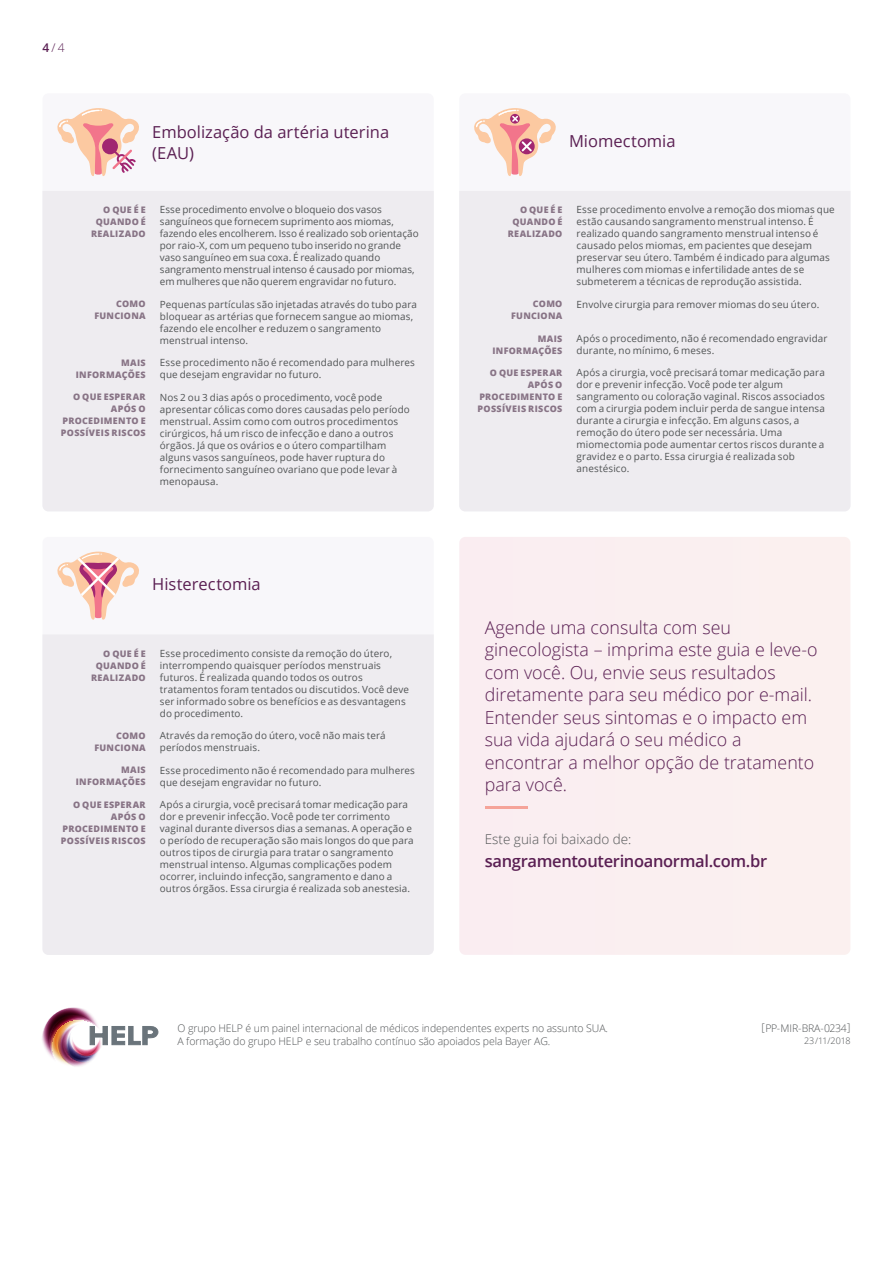
<style>
.page{position:relative;width:893px;height:1263px;background:#fff}
.page>*{position:absolute;margin:0;border:0;box-sizing:border-box;transform-origin:0 0}
.t1{font:300 17.85px/22.5px "Open Sans";color:#5a1f53}
.t2{font:16.5px/21px "Open Sans";color:#5b2053}
.t3{font:600 16.5px "Open Sans";letter-spacing:-.02em;color:#5a1f53}
.t4{font:300 13.5px "Open Sans";color:#515455}
.t5{font:300 12px "Open Sans";color:#5a1f53}
.t6{font:300 10.5px/13.5px "Open Sans";letter-spacing:-.01em;color:#515455}
.t7{font:9.9px/12px "Open Sans";letter-spacing:.01em;color:#515455}
.t8{font:800 9px/12px "Open Sans";letter-spacing:.03em;color:#887486;text-align:right}
.t9{font:300 9px "Open Sans";letter-spacing:-.015em;color:#515455}
.s1{font-weight:600}
</style>
<div class="page">
<div style="left:43px;top:93px;width:391px;height:418px;background:#f8f7fa;border-radius:6px"></div>
<div style="left:43px;top:191px;width:390px;height:320px;background:#eeecf0"></div>
<svg style="left:57px;top:108px;width:82px;height:68px"></svg>
<div style="left:102px;top:138px;width:16px;height:16px;background:#a12671;border-radius:50%"></div>
<div style="left:459px;top:93px;width:391px;height:418px;background:#f8f7fa;border-radius:6px"></div>
<div style="left:460px;top:191px;width:390px;height:320px;background:#eeecf0"></div>
<svg style="left:474px;top:108px;width:82px;height:68px"></svg>
<div style="left:43px;top:537px;width:391px;height:418px;background:#f8f7fa;border-radius:6px"></div>
<div style="left:43px;top:635px;width:390px;height:320px;background:#eeecf0"></div>
<svg style="left:57px;top:552px;width:82px;height:68px"></svg>
<div style="left:459px;top:537px;width:391px;height:418px;background:#faeff0;border-radius:6px"></div>
<hr style="left:485px;top:806px;width:42px;height:2px;background:#f5a399">
<img style="left:42px;top:1007px;width:117px;height:60px">
<p class="t5" style="left:43px;top:40px;width:24px"><span class="s1">4</span>/4</p>
<h2 class="t2" style="left:152px;top:121px;width:238px">Embolização da artéria uterina (EAU)</h2>
<p class="t8" style="left:91px;top:204px;width:56px">O QUE É E<br>QUANDO É<br>REALIZADO</p>
<p class="t8" style="left:94px;top:298px;width:53px">COMO<br>FUNCIONA</p>
<p class="t8" style="left:76px;top:356px;width:71px">MAIS<br>INFORMAÇÕES</p>
<p class="t7" style="left:160px;top:203px;width:260px">Esse procedimento envolve o bloqueio dos vasos sanguíneos que fornecem suprimento aos miomas, fazendo eles encolherem. Isso é realizado sob orientação por raio-X, com um pequeno tubo inserido no grande vaso sanguíneo em sua coxa. É realizado quando sangramento menstrual intenso é causado por miomas, em mulheres que não querem engravidar no futuro.</p>
<p class="t7" style="left:160px;top:298px;width:259px">Pequenas partículas são injetadas através do tubo para bloquear as artérias que fornecem sangue ao miomas, fazendo ele encolher e reduzem o sangramento menstrual intenso.</p>
<p class="t7" style="left:160px;top:356px;width:257px">Esse procedimento não é recomendado para mulheres que desejam engravidar no futuro.</p>
<p class="t8" style="left:61px;top:390px;width:86px">O QUE ESPERAR<br>APÓS O<br>PROCEDIMENTO E<br>POSSÍVEIS RISCOS</p>
<p class="t7" style="left:160px;top:391px;width:252px">Nos 2 ou 3 dias após o procedimento, você pode apresentar cólicas como dores causadas pelo período menstrual. Assim como com outros procedimentos cirúrgicos, há um risco de infecção e dano a outros órgãos. Já que os ovários e o útero compartilham alguns vasos sanguíneos, pode haver ruptura do fornecimento sanguíneo ovariano que pode levar à menopausa.</p>
<h2 class="t2" style="left:152px;top:573px;width:110px">Histerectomia</h2>
<p class="t8" style="left:91px;top:647px;width:56px">O QUE É E<br>QUANDO É<br>REALIZADO</p>
<p class="t8" style="left:94px;top:729px;width:53px">COMO<br>FUNCIONA</p>
<p class="t7" style="left:160px;top:647px;width:251px">Esse procedimento consiste da remoção do útero, interrompendo quaisquer períodos menstruais futuros. É realizada quando todos os outros tratamentos foram tentados ou discutidos. Você deve ser informado sobre os benefícios e as desvantagens do procedimento.</p>
<p class="t7" style="left:160px;top:729px;width:227px">Através da remoção do útero, você não mais terá períodos menstruais.</p>
<p class="t8" style="left:76px;top:764px;width:71px">MAIS<br>INFORMAÇÕES</p>
<p class="t7" style="left:160px;top:764px;width:257px">Esse procedimento não é recomendado para mulheres que desejam engravidar no futuro.</p>
<p class="t8" style="left:61px;top:798px;width:86px">O QUE ESPERAR<br>APÓS O<br>PROCEDIMENTO E<br>POSSÍVEIS RISCOS</p>
<p class="t7" style="left:160px;top:798px;width:255px">Após a cirurgia, você precisará tomar medicação para dor e prevenir infecção. Você pode ter corrimento vaginal durante diversos dias a semanas. A operação e o período de recuperação são mais longos do que para outros tipos de cirurgia para tratar o sangramento menstrual intenso. Algumas complicações podem ocorrer, incluindo infecção, sangramento e dano a outros órgãos. Essa cirurgia é realizada sob anestesia.</p>
<h2 class="t2" style="left:569px;top:130px;width:108px">Miomectomia</h2>
<p class="t8" style="left:508px;top:204px;width:56px">O QUE É E<br>QUANDO É<br>REALIZADO</p>
<p class="t8" style="left:511px;top:298px;width:53px">COMO<br>FUNCIONA</p>
<p class="t7" style="left:577px;top:203px;width:260px">Esse procedimento envolve a remoção dos miomas que estão causando sangramento menstrual intenso. É realizado quando sangramento menstrual intenso é causado pelos miomas, em pacientes que desejam preservar seu útero. Também é indicado para algumas mulheres com miomas e infertilidade antes de se submeterem a técnicas de reprodução assistida.</p>
<p class="t7" style="left:577px;top:298px;width:244px">Envolve cirurgia para remover miomas do seu útero.</p>
<p class="t8" style="left:492px;top:332px;width:71px">MAIS<br>INFORMAÇÕES</p>
<p class="t7" style="left:577px;top:332px;width:253px">Após o procedimento, não é recomendado engravidar durante, no mínimo, 6 meses.</p>
<p class="t8" style="left:478px;top:366px;width:86px">O QUE ESPERAR<br>APÓS O<br>PROCEDIMENTO E<br>POSSÍVEIS RISCOS</p>
<p class="t7" style="left:577px;top:367px;width:250px">Após a cirurgia, você precisará tomar medicação para dor e prevenir infecção. Você pode ter algum sangramento ou coloração vaginal. Riscos associados com a cirurgia podem incluir perda de sangue intensa durante a cirurgia e infecção. Em alguns casos, a remoção do útero pode ser necessária. Uma miomectomia pode aumentar certos riscos durante a gravidez e o parto. Essa cirurgia é realizada sob anestésico.</p>
<p class="t1" style="left:485px;top:616px;width:334px">Agende uma consulta com seu ginecologista – imprima este guia e leve-o com você. Ou, envie seus resultados diretamente para seu médico por e-mail.<br>Entender seus sintomas e o impacto em sua vida ajudará o seu médico a encontrar a melhor opção de tratamento para você.</p>
<h3 class="t4" style="left:485px;top:829px;width:148px">Este guia foi baixado de:</h3>
<h2 class="t3" style="left:485px;top:849px;width:284px">sangramentouterinoanormal.com.br</h2>
<p class="t6" style="left:177px;top:1021px;width:432px">O grupo HELP é um painel internacional de médicos independentes experts no assunto SUA.<br>A formação do grupo HELP e seu trabalho contínuo são apoiados pela Bayer AG.</p>
<p class="t6" style="left:762px;top:1021px;width:90px">[PP-MIR-BRA-0234]</p>
<p class="t9" style="left:804px;top:1034px;width:48px">23/11/2018</p>
</div>
